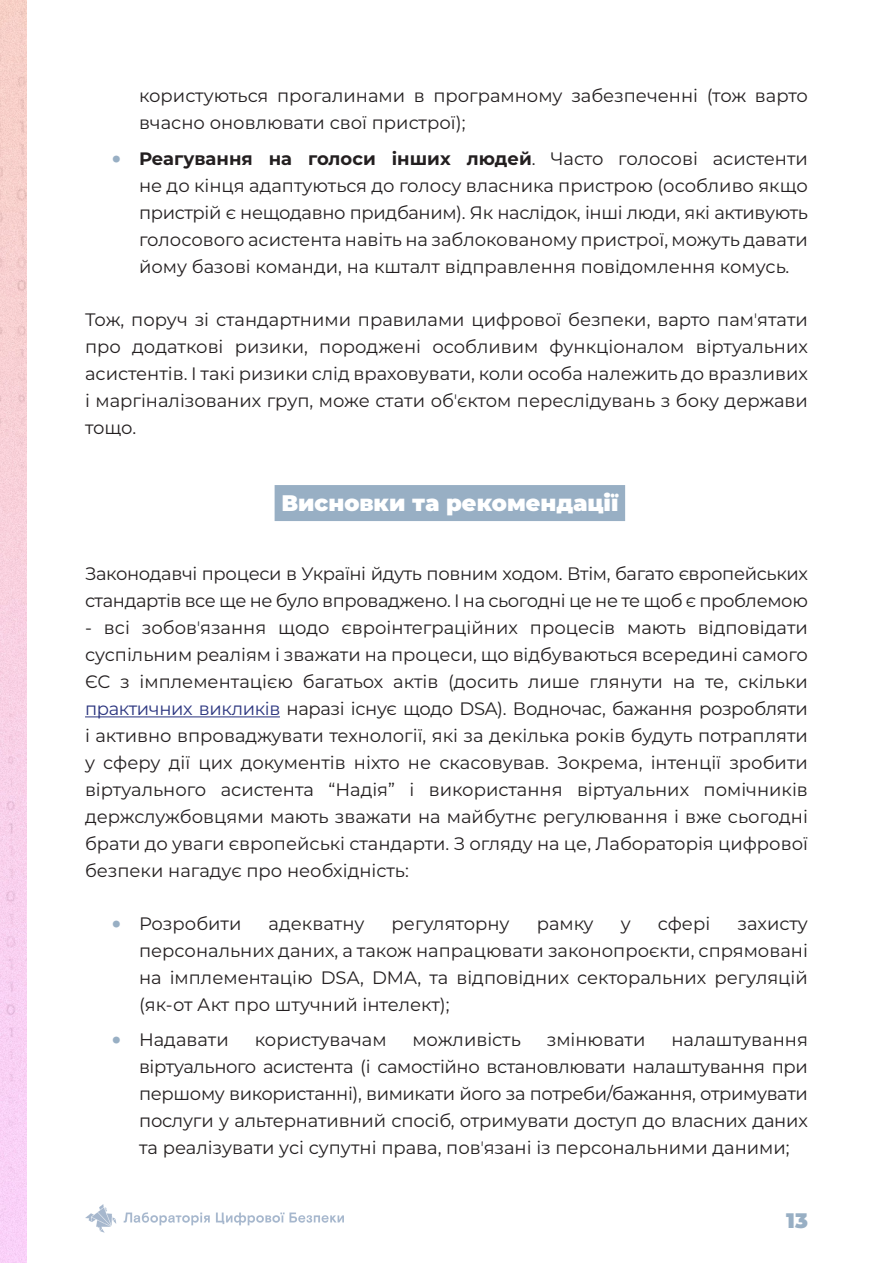
<style>
.page{position:relative;width:893px;height:1263px;background:#fff}
.page>*{position:absolute;margin:0;border:0;box-sizing:border-box;transform-origin:0 0}
.t1{font:900 22.5px "Montserrat";color:#fff}
.t2{font:900 21px "Montserrat";color:#98afc4}
.t3{font:18px/27px "Montserrat";color:#231f20;text-align:justify}
.t4{font:18px/27px "Montserrat";letter-spacing:-.02em;color:#231f20}
.s1{font-weight:900;font-size:21px;color:#98afc4}
.s2{font-weight:700}
.s3{color:#2a347e}
</style>
<div class="page">
<img style="left:85px;top:1204px;width:258px;height:29px">
<img style="left:0;top:0;width:26px;height:1263px">
<div style="left:275px;top:485px;width:350px;height:36px;background:#98afc4"></div>
<hr style="left:85px;top:716px;width:195px;height:1px;background:#2a347e">
<p class="t3" style="left:139px;top:82px;width:670px">користуються прогалинами в програмному забезпеченні (тож варто вчасно оновлювати свої пристрої);</p>
<p class="t3" style="left:139px;top:144px;width:670px;text-indent:-27px"><span class="s1">•</span> <span class="s2">Реагування на голоси інших людей</span>. Часто голосові асистенти не до кінця адаптуються до голосу власника пристрою (особливо якщо пристрій є нещодавно придбаним). Як наслідок, інші люди, які активують голосового асистента навіть на заблокованому пристрої, можуть давати йому базові команди, на кшталт відправлення повідомлення комусь.</p>
<p class="t3" style="left:85px;top:305px;width:724px">Тож, поруч зі стандартними правилами цифрової безпеки, варто памʼятати про додаткові ризики, породжені особливим функціоналом віртуальних асистентів. І такі ризики слід враховувати, коли особа належить до вразливих і маргіналізованих груп, може стати обʼєктом переслідувань з боку держави тощо.</p>
<p class="t1" style="left:281px;top:486px;width:339px">Висновки та рекомендації</p>
<p class="t4" style="left:85px;top:559px;width:724px">Законодавчі процеси в Україні йдуть повним ходом. Втім, багато європейських стандартів все ще не було впроваджено. І на сьогодні це не те щоб є проблемою</p>
<p class="t3" style="left:85px;top:613px;width:724px">- всі зобовʼязання щодо євроінтеграційних процесів мають відповідати суспільним реаліям і зважати на процеси, що відбуваються всередині самого ЄС з імплементацією багатьох актів (досить лише глянути на те, скільки <span class="s3">практичних викликів</span> наразі існує щодо DSA). Водночас, бажання розробляти і активно впроваджувати технології, які за декілька років будуть потрапляти у сферу дії цих документів ніхто не скасовував. Зокрема, інтенції зробити віртуального асистента “Надія” і використання віртуальних помічників держслужбовцями мають зважати на майбутнє регулювання і вже сьогодні брати до уваги європейські стандарти. З огляду на це, Лабораторія цифрової безпеки нагадує про необхідність:</p>
<p class="t3" style="left:112px;top:909px;width:131px"><span class="s1">•</span> Розробити</p>
<p class="t3" style="left:269px;top:909px;width:97px">адекватну</p>
<p class="t3" style="left:392px;top:909px;width:120px">регуляторну</p>
<p class="t3" style="left:537px;top:909px;width:58px">рамку</p>
<p class="t3" style="left:621px;top:909px;width:12px">у</p>
<p class="t3" style="left:658px;top:909px;width:54px">сфері</p>
<p class="t3" style="left:139px;top:909px;width:670px;text-indent:598px">захисту персональних даних, а також напрацювати законопроєкти, спрямовані на імплементацію DSA, DMA, та відповідних секторальних регуляцій (як-от Акт про штучний інтелект);</p>
<p class="t3" style="left:112px;top:1026px;width:118px"><span class="s1">•</span> Надавати</p>
<p class="t3" style="left:255px;top:1026px;width:133px">користувачам</p>
<p class="t3" style="left:412px;top:1026px;width:110px">можливість</p>
<p class="t3" style="left:547px;top:1026px;width:100px">змінювати</p>
<p class="t3" style="left:139px;top:1026px;width:670px;text-indent:532px">налаштування віртуального асистента (і самостійно встановлювати налаштування при першому використанні), вимикати його за потреби/бажання, отримувати послуги у альтернативний спосіб, отримувати доступ до власних даних та реалізувати усі супутні права, повʼязані із персональними даними;</p>
<p class="t2" style="left:786px;top:1205px;width:23px">13</p>
</div>
